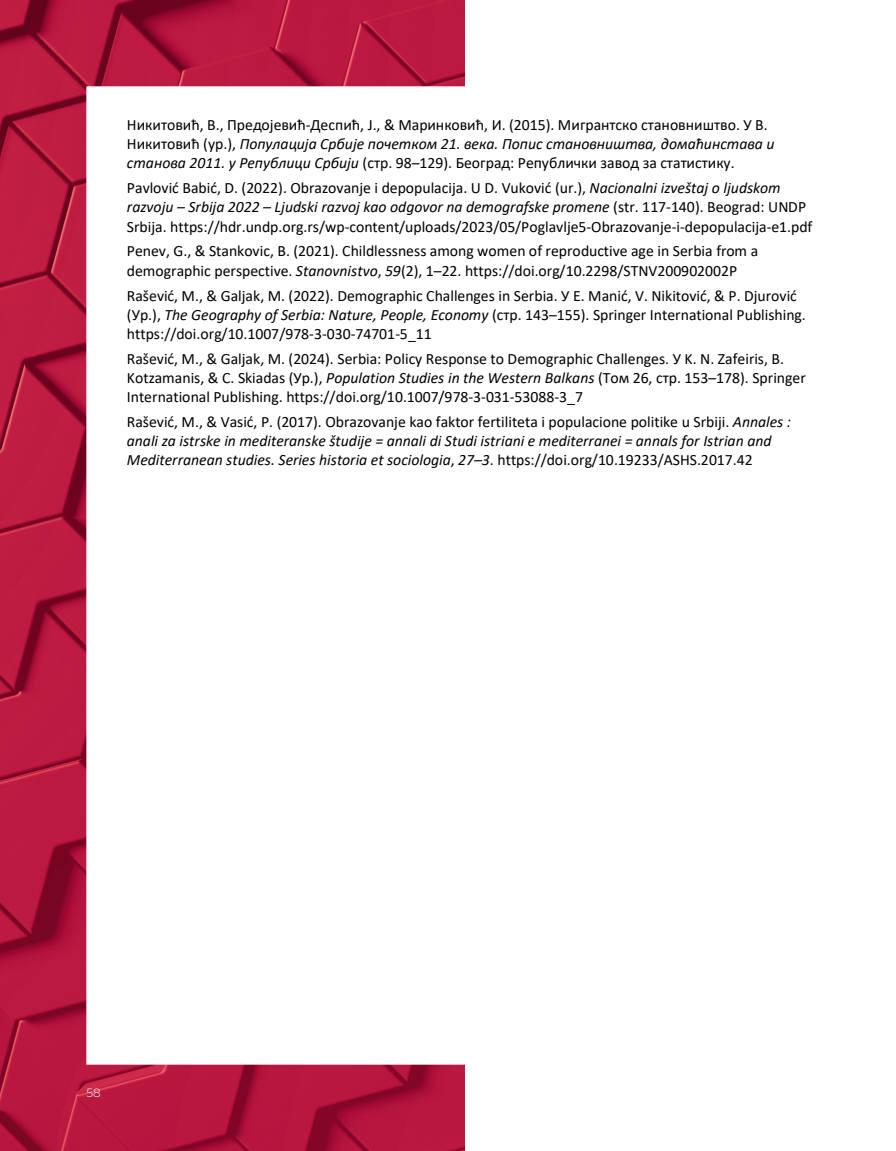
<style>
.page{position:relative;width:896px;height:1151px;background:#fff}
.page>*{position:absolute;margin:0;border:0;box-sizing:border-box;transform-origin:0 0}
.t1{font:15.75px/19.2px "Calibri";color:#000}
.t2{font:italic 15.75px/19.2px "Calibri";color:#000}
.t3{font:300 12px "Montserrat";color:#fff}
.s1{font-style:italic}
.s2{font-style:normal}
</style>
<div class="page">
<img style="left:0;top:0;width:465px;height:1151px">
<p class="t1" style="left:127px;top:115px;width:649px">Никитовић, В., Предојевић-Деспић, Ј., &amp; Маринковић, И. (2015). Мигрантско становништво. У В.<br>Никитовић (ур.), <span class="s1">Популација Србије почетком 21. века. Попис становништва, домаћинстава и станова 2011. у Републици Србији</span> (стр. 98–129). Београд: Републички завод за статистику.</p>
<p class="t1" style="left:127px;top:178px;width:687px">Pavlović Babić, D. (2022). Obrazovanje i depopulacija. U D. Vuković (ur.), <span class="s1">Nacionalni izveštaj o ljudskom razvoju – Srbija 2022 – Ljudski razvoj kao odgovor na demografske promene</span> (str. 117-140). Beograd: UNDP<br>Srbija. https://hdr.undp.org.rs/wp-content/uploads/2023/05/Poglavlje5-Obrazovanje-i-depopulacija-e1.pdf</p>
<p class="t1" style="left:127px;top:241px;width:633px">Penev, G., &amp; Stankovic, B. (2021). Childlessness among women of reproductive age in Serbia from a demographic perspective. <span class="s1">Stanovnistvo</span>, <span class="s1">59</span>(2), 1–22. https://doi.org/10.2298/STNV200902002P</p>
<p class="t1" style="left:127px;top:285px;width:680px">Rašević, M., &amp; Galjak, M. (2022). Demographic Challenges in Serbia. У E. Manić, V. Nikitović, &amp; P. Djurović (Ур.), <span class="s1">The Geography of Serbia: Nature, People, Economy</span> (стр. 143–155). Springer International Publishing. https://doi.org/10.1007/978-3-030-74701-5_11</p>
<p class="t1" style="left:127px;top:348px;width:680px">Rašević, M., &amp; Galjak, M. (2024). Serbia: Policy Response to Demographic Challenges. У K. N. Zafeiris, B.<br>Kotzamanis, &amp; C. Skiadas (Ур.), <span class="s1">Population Studies in the Western Balkans</span> (Том 26, стр. 153–178). Springer<br>International Publishing. https://doi.org/10.1007/978-3-031-53088-3_7</p>
<p class="t2" style="left:127px;top:411px;width:665px"><span class="s2">Rašević, M., &amp; Vasić, P. (2017). Obrazovanje kao faktor fertiliteta i populacione politike u Srbiji.</span> Annales : anali za istrske in mediteranske študije = annali di Studi istriani e mediterranei = annals for Istrian and<br>Mediterranean studies. Series historia et sociologia<span class="s2">,</span> 27–3<span class="s2">. https://doi.org/10.19233/ASHS.2017.42</span></p>
<p class="t3" style="left:86px;top:1084px;width:16px">58</p>
</div>
